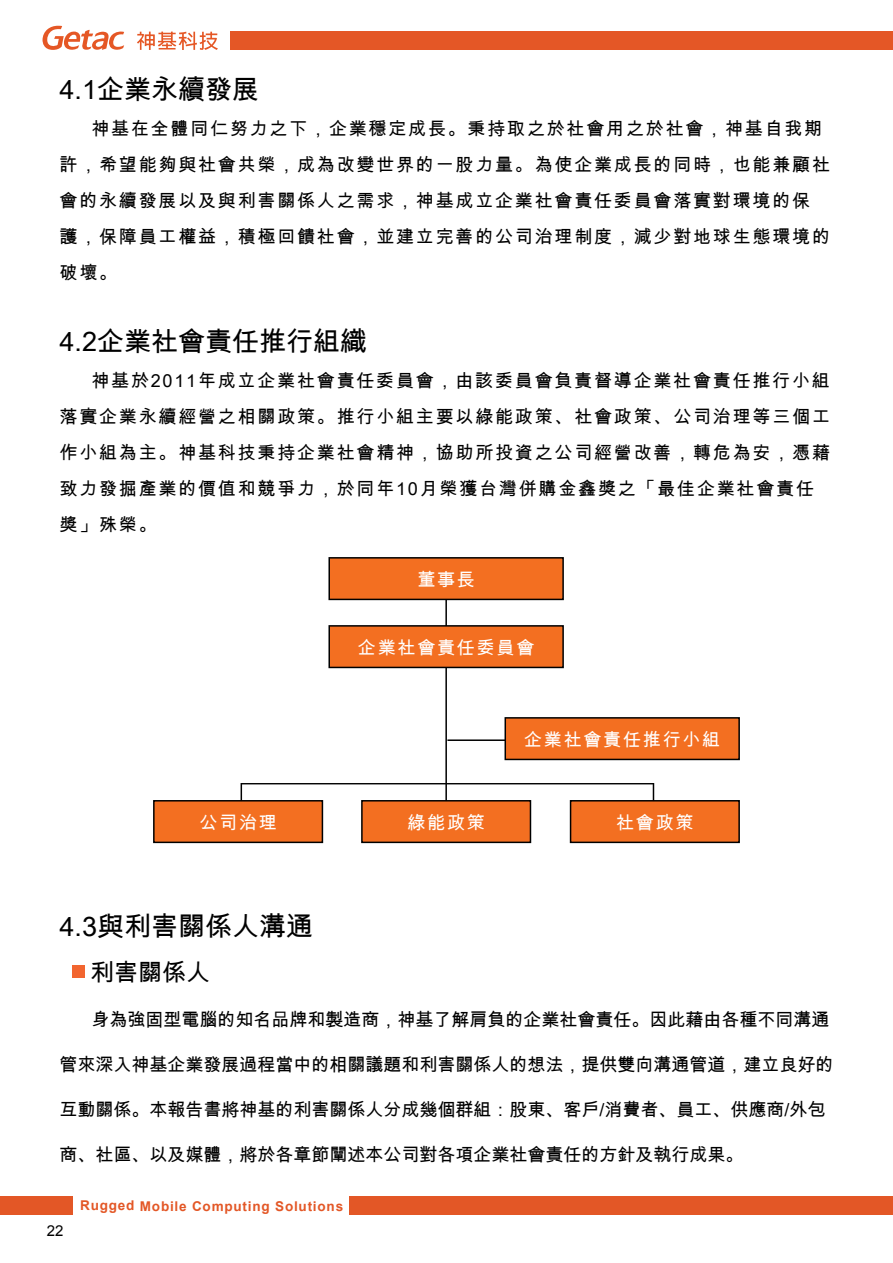
<style>
.page{position:relative;width:893px;height:1263px;background:#fff}
.page>*{position:absolute;margin:0;border:0;box-sizing:border-box;transform-origin:0 0}
.t1{font:27px "Arial Unicode MS";color:#000}
.t2{font:24px "Arial Unicode MS";color:#000}
.t3{font:18px/36px "Arial Unicode MS";letter-spacing:.1em;color:#000}
.t4{font:18px "Arial Unicode MS";color:#000}
.t5{font:18px "Arial Unicode MS";letter-spacing:.1em;color:#fff}
.t6{font:15px "Arial";color:#000}
.t7{font:700 13.5px "Arial";letter-spacing:.055em;color:#e35726}
</style>
<div class="page">
<div style="left:0;top:1197px;width:73px;height:18px;background:#e35726"></div>
<div style="left:349px;top:1197px;width:544px;height:18px;background:#e35726"></div>
<svg style="left:42px;top:26px;width:82px;height:24px"></svg>
<svg style="left:137px;top:32px;width:81px;height:18px"></svg>
<div style="left:231px;top:32px;width:662px;height:18px;background:#e45726"></div>
<div style="left:72px;top:965px;width:13px;height:13px;background:#f2652f"></div>
<hr style="left:447px;top:739px;width:61px;height:2px;background:#000">
<hr style="left:241px;top:783px;width:413px;height:1px;background:#000">
<svg style="left:241px;top:784px;width:1px;height:16px"></svg>
<svg style="left:653px;top:784px;width:1px;height:16px"></svg>
<hr style="left:445px;top:570px;width:2px;height:259px;background:#000">
<div style="left:154px;top:801px;width:168px;height:41px;background:#f36f21"></div>
<div style="left:153px;top:800px;width:170px;height:43px;border:2px solid #000"></div>
<div style="left:362px;top:801px;width:168px;height:41px;background:#f36f21"></div>
<div style="left:361px;top:800px;width:170px;height:43px;border:2px solid #000"></div>
<div style="left:571px;top:801px;width:168px;height:41px;background:#f36f21"></div>
<div style="left:570px;top:800px;width:170px;height:43px;border:2px solid #000"></div>
<div style="left:505px;top:718px;width:234px;height:41px;background:#f36f21"></div>
<div style="left:504px;top:717px;width:236px;height:43px;border:2px solid #000"></div>
<div style="left:329px;top:558px;width:234px;height:41px;background:#f36f21"></div>
<div style="left:328px;top:557px;width:236px;height:43px;border:2px solid #000"></div>
<div style="left:329px;top:626px;width:234px;height:41px;background:#f36f21"></div>
<div style="left:328px;top:625px;width:236px;height:43px;border:2px solid #000"></div>
<h1 class="t1" style="left:60px;top:70px;width:201px">4.1企業永續發展</h1>
<p class="t3" style="left:60px;top:110px;width:772px;text-indent:32px">神基在全體同仁努力之下，企業穩定成長。秉持取之於社會用之於社會，神基自我期許，希望能夠與社會共榮，成為改變世界的一股力量。為使企業成長的同時，也能兼顧社會的永續發展以及與利害關係人之需求，神基成立企業社會責任委員會落實對環境的保護，保障員工權益，積極回饋社會，並建立完善的公司治理制度，減少對地球生態環境的破壞。</p>
<h1 class="t1" style="left:60px;top:322px;width:309px">4.2企業社會責任推行組織</h1>
<p class="t3" style="left:60px;top:362px;width:772px;text-indent:32px">神基於2011年成立企業社會責任委員會，由該委員會負責督導企業社會責任推行小組落實企業永續經營之相關政策。推行小組主要以綠能政策、社會政策、公司治理等三個工作小組為主。神基科技秉持企業社會精神，協助所投資之公司經營改善，轉危為安，憑藉致力發掘產業的價值和競爭力，於同年10月榮獲台灣併購金鑫獎之「最佳企業社會責任獎」殊榮。</p>
<p class="t5" style="left:417px;top:567px;width:59px">董事長</p>
<p class="t5" style="left:358px;top:635px;width:178px">企業社會責任委員會</p>
<p class="t5" style="left:524px;top:727px;width:198px">企業社會責任推行小組</p>
<p class="t5" style="left:199px;top:810px;width:79px">公司治理</p>
<p class="t5" style="left:407px;top:810px;width:79px">綠能政策</p>
<p class="t5" style="left:616px;top:810px;width:79px">社會政策</p>
<h1 class="t1" style="left:60px;top:907px;width:255px">4.3與利害關係人溝通</h1>
<h2 class="t2" style="left:90px;top:955px;width:121px">利害關係人</h2>
<p class="t4" style="left:91px;top:1007px;width:740px">身為強固型電腦的知名品牌和製造商，神基了解肩負的企業社會責任。因此藉由各種不同溝通</p>
<p class="t4" style="left:60px;top:1052px;width:775px">管來深入神基企業發展過程當中的相關議題和利害關係人的想法，提供雙向溝通管道，建立良好的</p>
<p class="t4" style="left:60px;top:1097px;width:768px">互動關係。本報告書將神基的利害關係人分成幾個群組：股東、客戶/消費者、員工、供應商/外包</p>
<p class="t4" style="left:60px;top:1142px;width:685px">商、社區、以及媒體，將於各章節闡述本公司對各項企業社會責任的方針及執行成果。</p>
<p class="t6" style="left:47px;top:1220px;width:18px">22</p>
<p class="t7" style="left:80px;top:1197px;width:265px">Rugged Mobile Computing Solutions</p>
</div>
